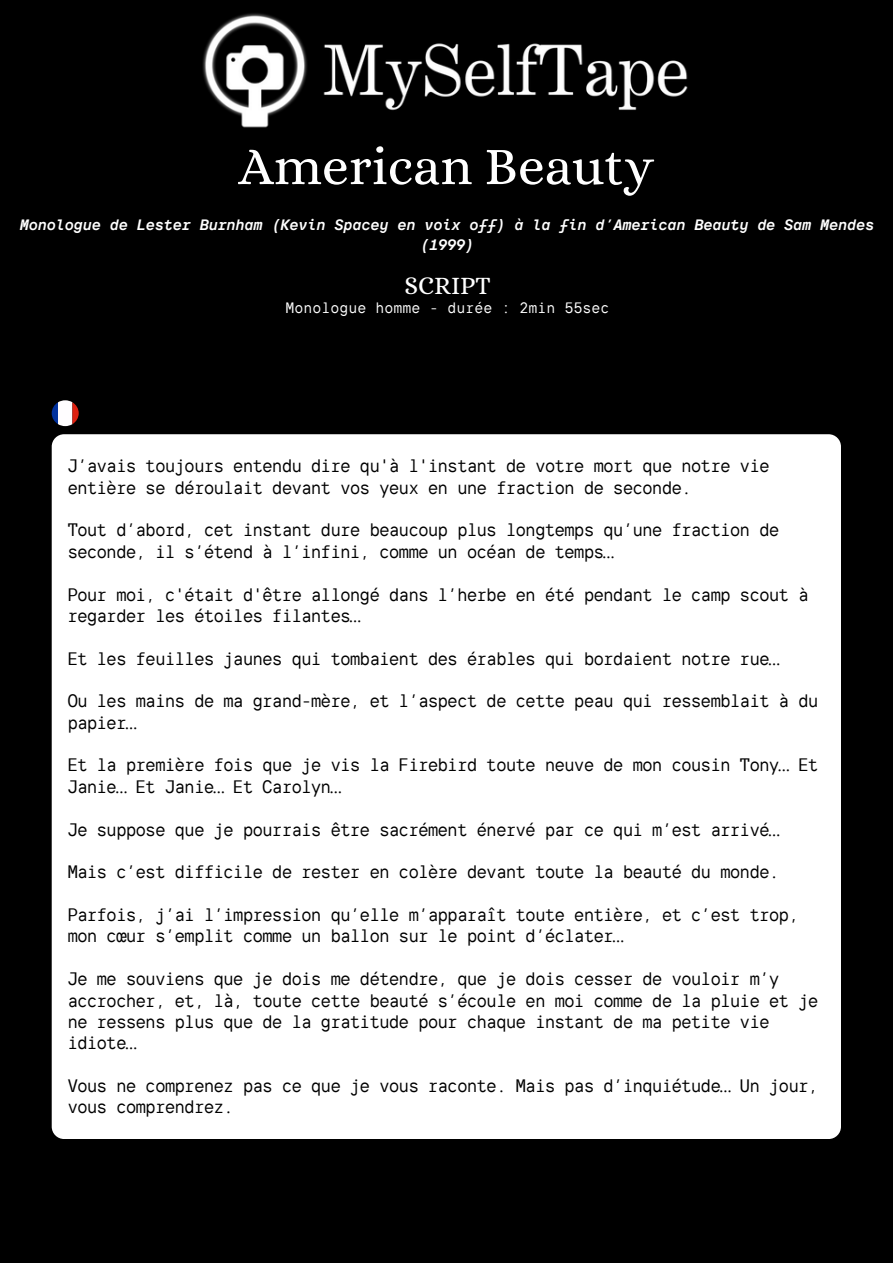
<style>
.page{position:relative;width:893px;height:1264px;background:#fff}
.page>*{position:absolute;margin:0;border:0;box-sizing:border-box;transform-origin:0 0}
.t1{font:53.85px "Alice";color:#fff}
.t2{font:25.2px "Alice";color:#fff}
.t3{font:18px/21.3px "TT Interphases Mono";letter-spacing:-.06em;color:#000}
.t4{font:italic 700 15px/20.2px "TT Interphases Mono";color:#fff;text-align:center}
.t5{font:15px "TT Interphases Mono";color:#fff}
</style>
<div class="page">
<div style="left:0;top:0;width:892px;height:1262px;background:#000"></div>
<img style="left:202px;top:13px;width:486px;height:115px">
<div style="left:52px;top:434px;width:788px;height:704px;background:#fff;border-radius:12px"></div>
<svg style="left:52px;top:400px;width:27px;height:26px"></svg>
<p class="t1" style="left:238px;top:135px;width:417px">American Beauty</p>
<p class="t4" style="left:19px;top:214px;width:855px">Monologue de Lester Burnham (Kevin Spacey en voix off) à la fin d’American Beauty de Sam Mendes (1999)</p>
<p class="t2" style="left:404px;top:271px;width:88px">SCRIPT</p>
<p class="t5" style="left:285px;top:299px;width:325px">Monologue homme - durée : 2min 55sec</p>
<p class="t3" style="left:67px;top:455px;width:704px">J’avais toujours entendu dire qu'à l'instant de votre mort que notre vie entière se déroulait devant vos yeux en une fraction de seconde.</p>
<p class="t3" style="left:67px;top:519px;width:713px">Tout d’abord, cet instant dure beaucoup plus longtemps qu’une fraction de seconde, il s’étend à l’infini, comme un océan de temps…</p>
<p class="t3" style="left:67px;top:583px;width:743px">Pour moi, c'était d'être allongé dans l’herbe en été pendant le camp scout à regarder les étoiles filantes…</p>
<p class="t3" style="left:67px;top:647px;width:713px">Et les feuilles jaunes qui tombaient des érables qui bordaient notre rue…</p>
<p class="t3" style="left:67px;top:690px;width:752px">Ou les mains de ma grand-mère, et l’aspect de cette peau qui ressemblait à du papier…</p>
<p class="t3" style="left:67px;top:754px;width:752px">Et la première fois que je vis la Firebird toute neuve de mon cousin Tony… Et<br>Janie… Et Janie… Et Carolyn…</p>
<p class="t3" style="left:67px;top:818px;width:713px">Je suppose que je pourrais être sacrément énervé par ce qui m’est arrivé…</p>
<p class="t3" style="left:67px;top:861px;width:713px">Mais c’est difficile de rester en colère devant toute la beauté du monde.</p>
<p class="t3" style="left:67px;top:903px;width:733px">Parfois, j’ai l’impression qu’elle m’apparaît toute entière, et c’est trop, mon cœur s’emplit comme un ballon sur le point d’éclater…</p>
<p class="t3" style="left:67px;top:968px;width:752px">Je me souviens que je dois me détendre, que je dois cesser de vouloir m’y accrocher, et, là, toute cette beauté s’écoule en moi comme de la pluie et je ne ressens plus que de la gratitude pour chaque instant de ma petite vie idiote…</p>
<p class="t3" style="left:67px;top:1074px;width:752px">Vous ne comprenez pas ce que je vous raconte. Mais pas d’inquiétude… Un jour, vous comprendrez.</p>
</div>
